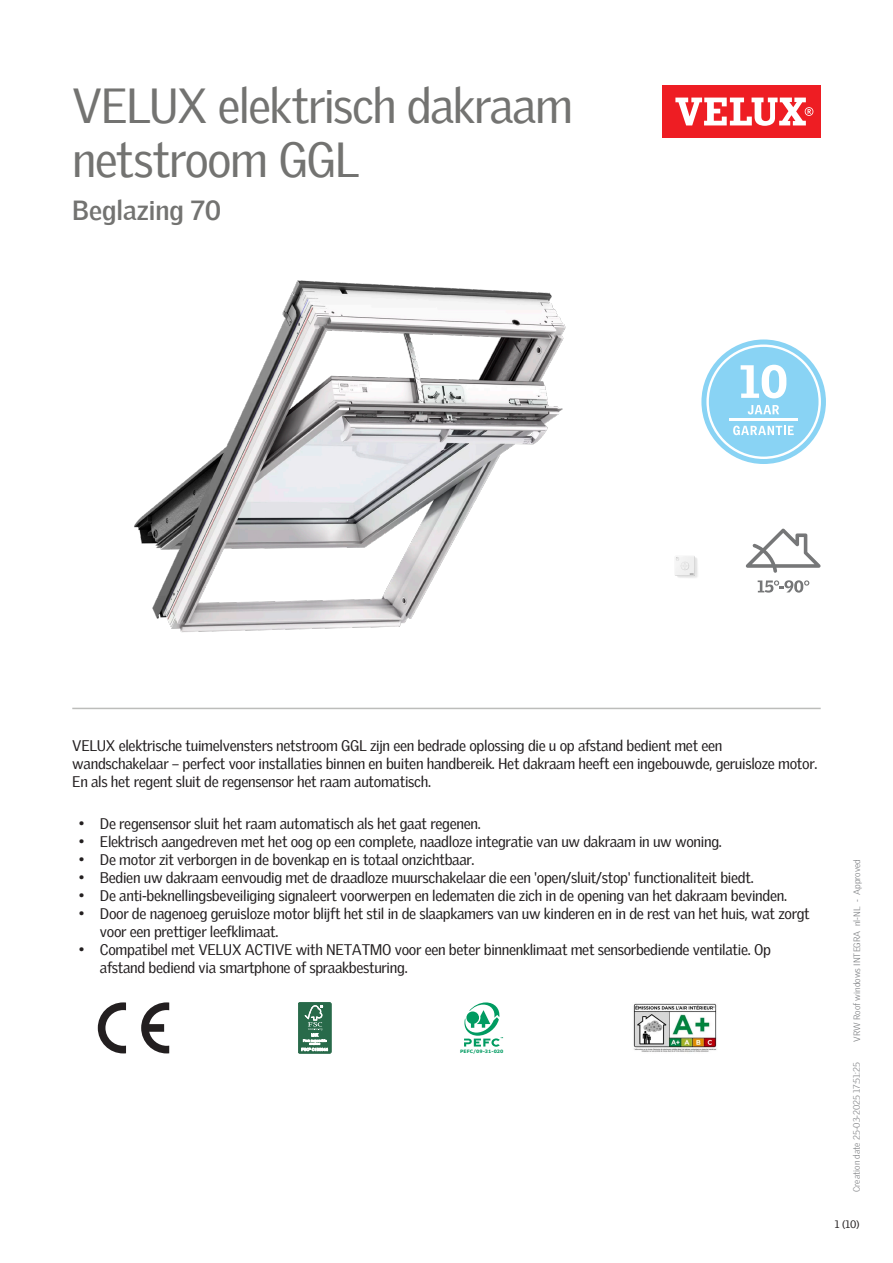
<style>
.page{position:relative;width:893px;height:1263px;background:#fff}
.page>*{position:absolute;margin:0;border:0;box-sizing:border-box;transform-origin:0 0}
.Headline{font:48px/54px "Velux Gothic";letter-spacing:-.03em;color:#737371}
.t1{font:700 27px "Velux Gothic";color:#737371}
.Body_Regular{font:15px/18px "Velux Gothic";letter-spacing:-.02em;color:#231f20}
.t2{font:10.5px "Velux Gothic";color:#231f20}
.t3{font:300 9px "Velux Gothic";color:#7c7e81}
.t4{font:700 4.65px "Verdana";color:#009b61}
</style>
<div class="page">
<div style="left:662px;top:85px;width:159px;height:53px;background:#ee1d23"></div>
<svg style="left:675px;top:98px;width:138px;height:28px"></svg>
<hr style="left:72px;top:708px;width:749px;height:1px;background:#bcbdbb">
<svg style="left:746px;top:528px;width:75px;height:45px"></svg>
<svg style="left:758px;top:580px;width:51px;height:13px"></svg>
<img style="left:675px;top:556px;width:23px;height:22px">
<svg style="left:701px;top:339px;width:125px;height:125px"></svg>
<svg style="left:141px;top:1002px;width:28px;height:51px"></svg>
<svg style="left:98px;top:1002px;width:28px;height:51px"></svg>
<div style="left:298px;top:1002px;width:33px;height:51px;background:#286a4a;border-radius:2px"></div>
<div style="left:298px;top:1002px;width:33px;height:51px;border:1px solid #286a4a;border-radius:2px"></div>
<svg style="left:302px;top:1005px;width:26px;height:46px"></svg>
<svg style="left:464px;top:1002px;width:39px;height:45px"></svg>
<img style="left:633px;top:1003px;width:84px;height:49px">
<img style="left:134px;top:280px;width:432px;height:353px">
<p class="Headline" style="left:72px;top:74px;width:502px">VELUX elektrisch dakraam netstroom GGL</p>
<p class="t1" style="left:72px;top:190px;width:151px">Beglazing 70</p>
<p class="Body_Regular" style="left:72px;top:735px;width:747px">VELUX elektrische tuimelvensters netstroom GGL zijn een bedrade oplossing die u op afstand bedient met een wandschakelaar – perfect voor installaties binnen en buiten handbereik. Het dakraam heeft een ingebouwde, geruisloze motor.<br>En als het regent sluit de regensensor het raam automatisch.</p>
<p class="Body_Regular" style="left:79px;top:814px;width:404px">• De regensensor sluit het raam automatisch als het gaat regenen.</p>
<p class="Body_Regular" style="left:79px;top:832px;width:645px">• Elektrisch aangedreven met het oog op een complete, naadloze integratie van uw dakraam in uw woning.</p>
<p class="Body_Regular" style="left:79px;top:850px;width:397px">• De motor zit verborgen in de bovenkap en is totaal onzichtbaar.</p>
<p class="Body_Regular" style="left:79px;top:868px;width:676px">• Bedien uw dakraam eenvoudig met de draadloze muurschakelaar die een 'open/sluit/stop' functionaliteit biedt.</p>
<p class="Body_Regular" style="left:79px;top:886px;width:710px">• De anti-beknellingsbeveiliging signaleert voorwerpen en ledematen die zich in de opening van het dakraam bevinden.</p>
<p class="Body_Regular" style="left:100px;top:904px;width:711px;text-indent:-21px">• Door de nagenoeg geruisloze motor blijft het stil in de slaapkamers van uw kinderen en in de rest van het huis, wat zorgt voor een prettiger leefklimaat.</p>
<p class="Body_Regular" style="left:100px;top:940px;width:672px;text-indent:-21px">• Compatibel met VELUX ACTIVE with NETATMO voor een beter binnenklimaat met sensorbediende ventilatie. Op afstand bediend via smartphone of spraakbesturing.</p>
<p class="t4" style="left:460px;top:1048px;width:45px">PEFC/09-31-020</p>
<p class="t3" style="left:850px;top:1042px;width:184px;rotate:-90deg">VRW Roof windows INTEGRA nl-NL - Approved</p>
<p class="t3" style="left:850px;top:1192px;width:131px;rotate:-90deg">Creation date 25-03-2025 17:51:25</p>
<p class="t2" style="left:835px;top:1216px;width:26px">1 (10)</p>
</div>
